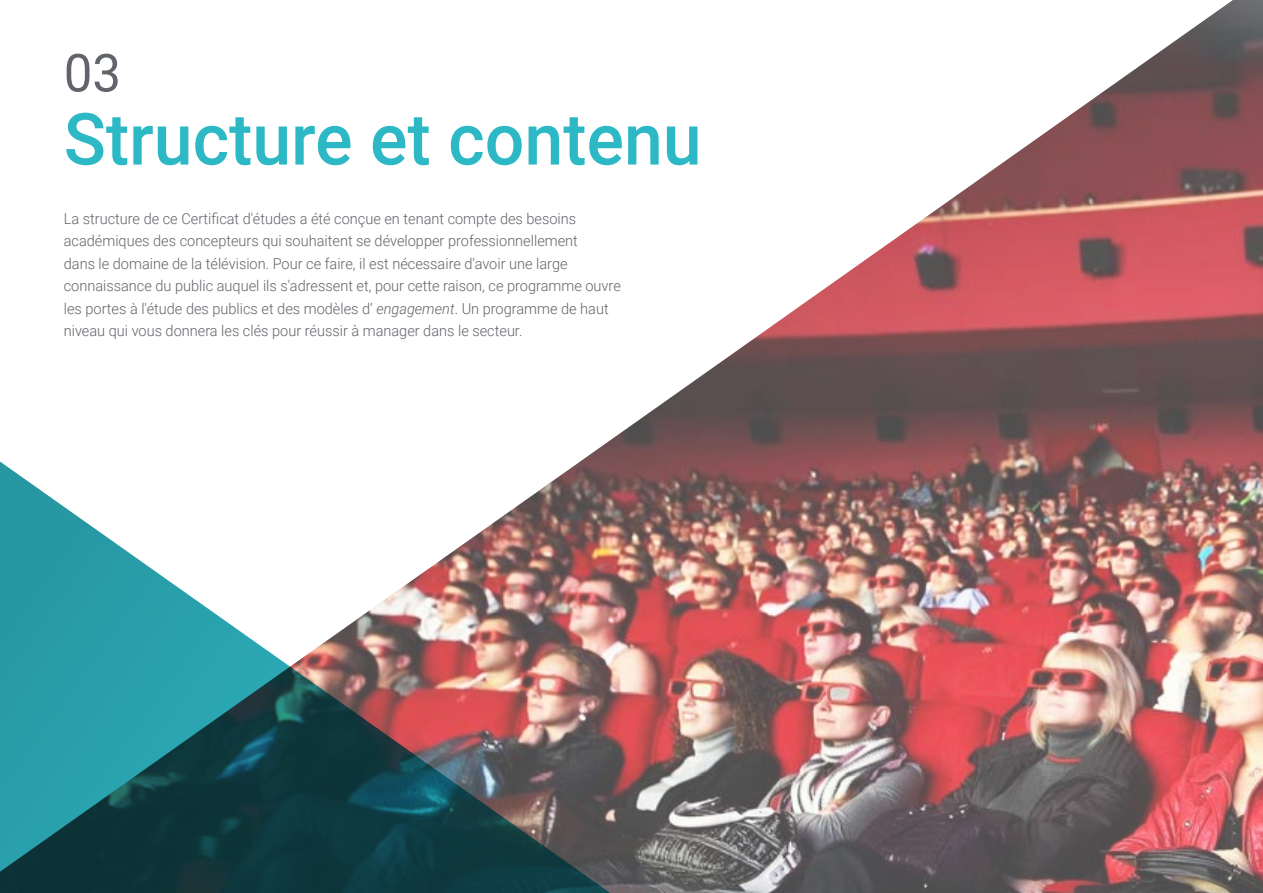
<style>
.page{position:relative;width:1263px;height:893px;background:#fff}
.page>*{position:absolute;margin:0;border:0;box-sizing:border-box;transform-origin:0 0}
.t1{font:500 72px "Roboto";color:#2db8c5}
.t2{font:52.5px "Roboto";color:#61646a}
.t3{font:300 15px/22.5px "Roboto";color:#61646a}
.s1{font-style:italic}
</style>
<div class="page">
<img style="left:602px;top:0;width:661px;height:893px">
<svg style="left:0;top:446px;width:640px;height:447px"></svg>
<h2 class="t2" style="left:64px;top:36px;width:59px">03</h2>
<h1 class="t1" style="left:64px;top:89px;width:639px">Structure et contenu</h1>
<p class="t3" style="left:64px;top:207px;width:559px">La structure de ce Certificat d'études a été conçue en tenant compte des besoins académiques des concepteurs qui souhaitent se développer professionnellement<br>dans le domaine de la télévision. Pour ce faire, il est nécessaire d'avoir une large connaissance du public auquel ils s'adressent et, pour cette raison, ce programme ouvre les portes à l'étude des publics et des modèles d’ <span class="s1">engagement</span>. Un programme de haut niveau qui vous donnera les clés pour réussir à manager dans le secteur.</p>
</div>
